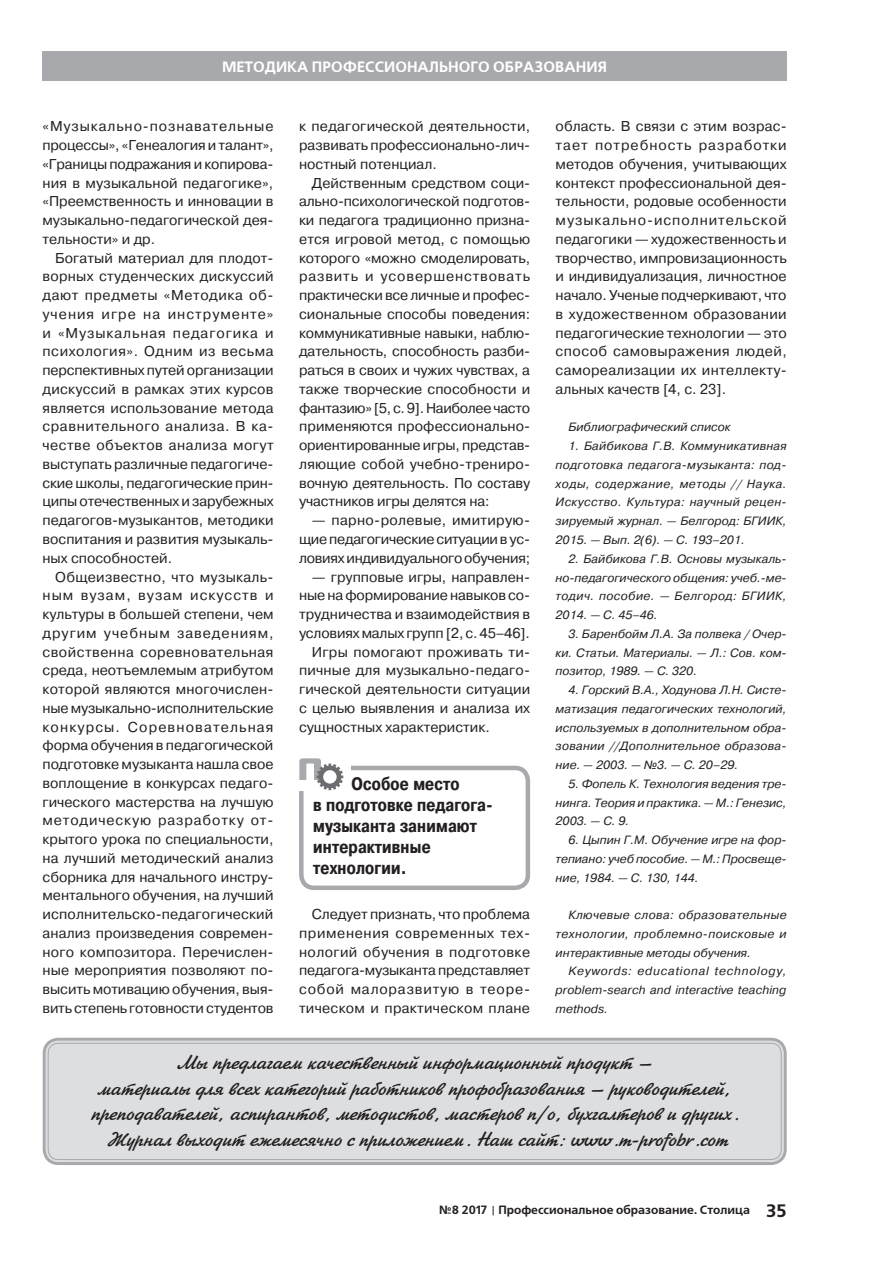
<style>
.page{position:relative;width:893px;height:1263px;background:#fff}
.page>*{position:absolute;margin:0;border:0;box-sizing:border-box;transform-origin:0 0}
.Vrez{font:21px/25.5px "Zhikharev C";letter-spacing:.005em;color:#231f20;text-align:center}
.text{font:700 18px/21px "Pragmatica Cond C";letter-spacing:.01em;color:#231f20}
.kolontit{font:700 15px "Free Set C";color:#fff}
.text-2{font:14.25px/18.8px "Pragmatica C";color:#231f20;text-align:justify}
.biblio{font:italic 12px/18.8px "Pragmatica C";color:#231f20;text-align:justify}
.t1{font:700 12px "Free Set C";color:#231f20}
.s1{font-size:18px}
</style>
<div class="page">
<div style="left:43px;top:51px;width:744px;height:30px;background:#a8a9ad"></div>
<div style="left:299px;top:766px;width:231px;height:124px;border:4px solid #a8a9ad;border-radius:13px"></div>
<div style="left:298px;top:755px;width:53px;height:36px;background:#fff"></div>
<svg style="left:299px;top:758px;width:44px;height:32px"></svg>
<div style="left:323px;top:770px;width:14px;height:13px;background:#fff;border-radius:50%"></div>
<div style="left:46px;top:1041px;width:738px;height:121px;background:#dddee0;border-radius:13px"></div>
<div style="left:43px;top:1038px;width:744px;height:127px;border:3px solid #a8a9ad;border-radius:14px"></div>
<div style="left:48px;top:1043px;width:734px;height:117px;border:1px solid #a8a9ad;border-radius:10px"></div>
<p class="kolontit" style="left:222px;top:58px;width:387px">МЕТОДИКА ПРОФЕССИОНАЛЬНОГО ОБРАЗОВАНИЯ</p>
<p class="text-2" style="left:43px;top:117px;width:233px">«Музыкально-познавательные процессы», «Генеалогия и талант», «Границы подражания и копирова&shy;ния в музыкальной педагогике», «Преемственность и инновации в музыкально-педагогической дея&shy;тельности» и др.</p>
<p class="text-2" style="left:43px;top:249px;width:233px;text-indent:13px">Богатый материал для плодот&shy;ворных студенческих дискуссий дают предметы «Методика об&shy;учения игре на инструменте» и «Музыкальная педагогика и психология». Одним из весьма перспективных путей организации дискуссий в рамках этих курсов является использование метода сравнительного анализа. В ка&shy;честве объектов анализа могут выступать различные педагогиче&shy;ские школы, педагогические прин&shy;ципы отечественных и зарубежных педагогов-музыкантов, методики воспитания и развития музыкаль&shy;ных способностей.</p>
<p class="text-2" style="left:43px;top:567px;width:233px;text-indent:13px">Общеизвестно, что музыкаль&shy;ным вузам, вузам искусств и культуры в большей степени, чем другим учебным заведениям, свойственна соревновательная среда, неотъемлемым атрибутом которой являются многочислен&shy;ные музыкально-исполнительские конкурсы. Соревновательная форма обучения в педагогической подготовке музыканта нашла свое воплощение в конкурсах педаго&shy;гического мастерства на лучшую методическую разработку от&shy;крытого урока по специальности, на лучший методический анализ сборника для начального инстру&shy;ментального обучения, на лучший исполнительско-педагогический анализ произведения современ&shy;ного композитора. Перечислен&shy;ные мероприятия позволяют по&shy;высить мотивацию обучения, выя&shy;вить степень готовности студентов</p>
<p class="text-2" style="left:299px;top:117px;width:233px">к педагогической деятельности, развивать профессионально-лич&shy;ностный потенциал.</p>
<p class="text-2" style="left:299px;top:174px;width:233px;text-indent:13px">Действенным средством соци&shy;ально-психологической подготов&shy;ки педагога традиционно призна&shy;ется игровой метод, с помощью которого «можно смоделировать, развить и усовершенствовать практически все личные и профес&shy;сиональные способы поведения: коммуникативные навыки, наблю&shy;дательность, способность разби&shy;раться в своих и чужих чувствах, а также творческие способности и фантазию» [5, с. 9]. Наиболее часто применяются профессионально&shy;ориентированные игры, представ&shy;ляющие собой учебно-трениро&shy;вочную деятельность. По составу участников игры делятся на:</p>
<p class="text-2" style="left:299px;top:511px;width:233px;text-indent:13px">— парно-ролевые, имитирую&shy;щие педагогические ситуации в ус&shy;ловиях индивидуального обучения;</p>
<p class="text-2" style="left:299px;top:567px;width:233px;text-indent:13px">— групповые игры, направлен&shy;ные на формирование навыков со&shy;трудничества и взаимодействия в условиях малых групп [2, с. 45–46].</p>
<p class="text-2" style="left:299px;top:642px;width:233px;text-indent:13px">Игры помогают проживать ти&shy;пичные для музыкально-педаго&shy;гической деятельности ситуации с целью выявления и анализа их сущностных характеристик.</p>
<p class="text" style="left:313px;top:774px;width:181px;text-indent:38px">Особое место<br>в подготовке педагога&shy;музыканта занимают интерактивные технологии.</p>
<p class="text-2" style="left:299px;top:905px;width:233px;text-indent:13px">Следует признать, что проблема применения современных тех&shy;нологий обучения в подготовке педагога-музыканта представляет собой малоразвитую в теоре&shy;тическом и практическом плане</p>
<p class="text-2" style="left:556px;top:117px;width:233px">область. В связи с этим возрас&shy;тает потребность разработки методов обучения, учитывающих контекст профессиональной дея&shy;тельности, родовые особенности музыкально-исполнительской педагогики — художественность и творчество, импровизационность и индивидуализация, личностное начало. Ученые подчеркивают, что в художественном образовании педагогические технологии — это способ самовыражения людей, самореализации их интеллекту&shy;альных качеств [4, с. 23].</p>
<p class="biblio" style="left:568px;top:418px;width:164px">Библиографический список</p>
<p class="biblio" style="left:556px;top:437px;width:233px;text-indent:13px">1. Байбикова Г.В. Коммуникативная подготовка педагога-музыканта: под&shy;ходы, содержание, методы // Наука.<br>Искусство. Культура: научный рецен&shy;зируемый журнал. — Белгород: БГИИК, 2015. — Вып. 2(6). — С. 193–201.</p>
<p class="biblio" style="left:556px;top:549px;width:233px;text-indent:13px">2. Байбикова Г.В. Основы музыкаль&shy;но-педагогического общения: учеб.-ме&shy;тодич. пособие. — Белгород: БГИИК, 2014. — С. 45–46.</p>
<p class="biblio" style="left:556px;top:624px;width:233px;text-indent:13px">3. Баренбойм Л.А. За полвека / Очер&shy;ки. Статьи. Материалы. — Л.: Сов. ком&shy;позитор, 1989. — С. 320.</p>
<p class="biblio" style="left:556px;top:681px;width:233px;text-indent:13px">4. Горский В.А., Ходунова Л.Н. Систе&shy;матизация педагогических технологий, используемых в дополнительном обра&shy;зовании //Дополнительное образова&shy;ние. — 2003. — №3. — С. 20–29.</p>
<p class="biblio" style="left:556px;top:774px;width:233px;text-indent:13px">5. Фопель К. Технология ведения тре&shy;нинга. Теория и практика. — М.: Генезис, 2003. — С. 9.</p>
<p class="biblio" style="left:556px;top:831px;width:233px;text-indent:13px">6. Цыпин Г.М. Обучение игре на фор&shy;тепиано: учеб пособие. — М.: Просвеще&shy;ние, 1984. — С. 130, 144.</p>
<p class="biblio" style="left:556px;top:906px;width:233px;text-indent:13px">Ключевые слова: образовательные технологии, проблемно-поисковые и интерактивные методы обучения.</p>
<p class="biblio" style="left:556px;top:962px;width:233px;text-indent:13px">Keywords: educational technology, problem-search and interactive teaching methods.</p>
<p class="Vrez" style="left:91px;top:1050px;width:649px">Мы предлагаем качественный информационный продукт —<br>материалы для всех категорий работников профобразования — руководителей, преподавателей, аспирантов, методистов, мастеров п/о, бухгалтеров и других.</p>
<p class="Vrez" style="left:107px;top:1126px;width:621px">Журнал выходит ежемесячно с приложением. Наш сайт: www.m-profobr.com</p>
<p class="t1" style="left:439px;top:1203px;width:349px">№8 2017 Профессиональное образование. Столица <span class="s1">35</span></p>
</div>
